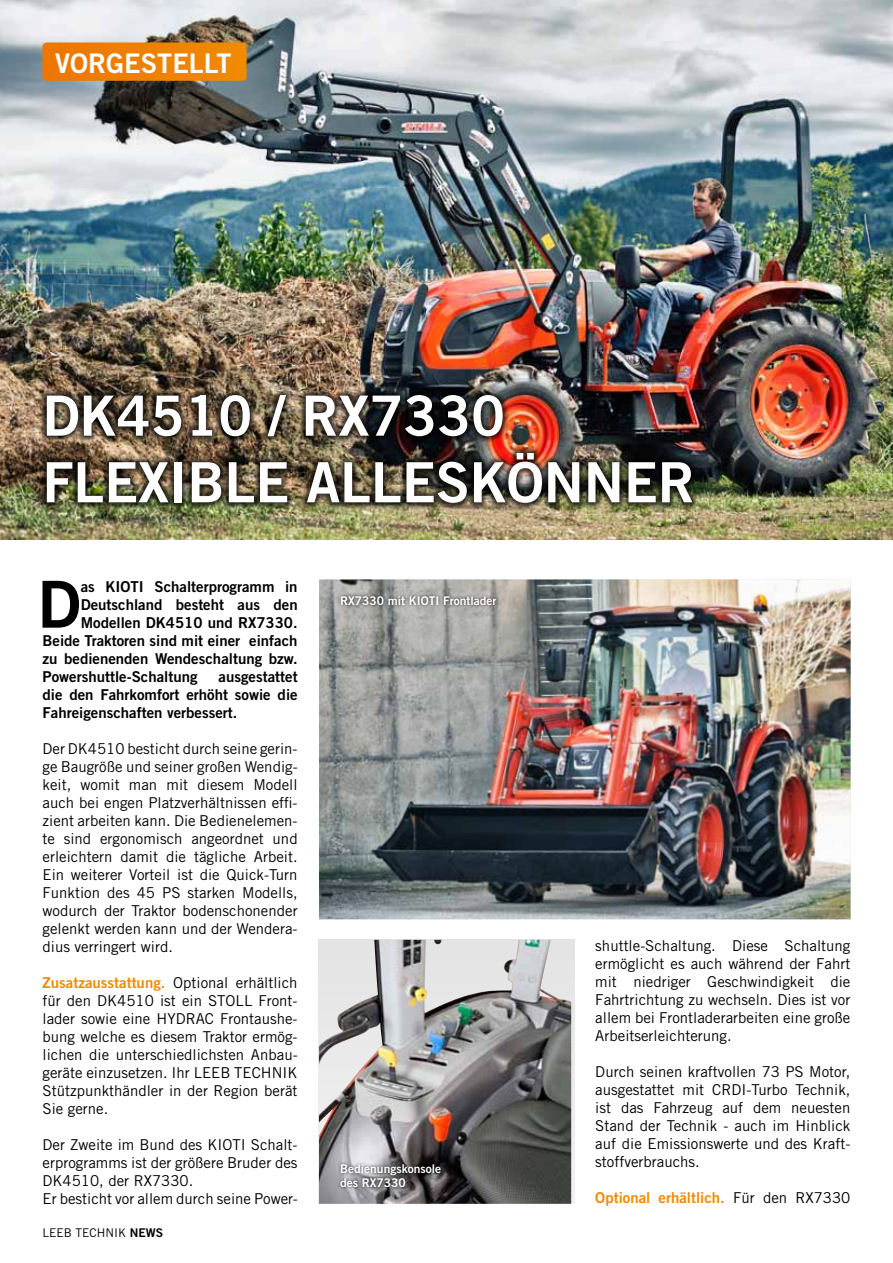
<style>
.page{position:relative;width:893px;height:1263px;background:#fff}
.page>*{position:absolute;margin:0;border:0;box-sizing:border-box;transform-origin:0 0}
.t1{font:64.8px "Trade Gothic Bold Two";color:#000}
.t2{font:55.5px/66.6px "Trade Gothic Bold Two";color:#fff}
.t3{font:27px "Trade Gothic Bold Two";color:#fff}
.t4{font:15px/18px "Trade Gothic";color:#000;text-align:justify}
.t5{font:15px/18px "Trade Gothic Bold Two";color:#000;text-align:justify}
.t6{font:15px "Trade Gothic Bold Two";color:#f08b00}
.t7{font:12px/14.4px "Trade Gothic Bold Two";color:#fff}
.t8{font:12px "Trade Gothic";color:#000}
.s1{font-family:"Trade Gothic";color:#000}
.s2{font-family:"Trade Gothic Bold Two"}
</style>
<div class="page">
<img style="left:0;top:0;width:893px;height:539px">
<img style="left:319px;top:579px;width:532px;height:340px">
<img style="left:319px;top:940px;width:252px;height:264px">
<div style="left:337px;top:1161px;width:107px;height:29px;background:#000;opacity:.75"></div>
<div style="left:338px;top:593px;width:162px;height:15px;background:#000;opacity:.75"></div>
<div style="left:39px;top:388px;width:661px;height:122px;background:#000;opacity:.75"></div>
<svg style="left:43px;top:43px;width:204px;height:38px"></svg>
<h3 class="t3" style="left:55px;top:46px;width:32px">Vorgestellt</h3>
<h2 class="t2" style="left:43px;top:382px;width:654px">DK4510 / RX7330<br>FLEXIBLE ALLESKÖNNER</h2>
<h1 class="t1" style="left:37px;top:564px;width:45px">D</h1>
<p class="t5" style="left:81px;top:577px;width:218px">as KIOTI Schalterprogramm in</p>
<p class="t5" style="left:81px;top:595px;width:218px">Deutschland besteht aus den</p>
<p class="t5" style="left:81px;top:613px;width:218px">Modellen DK4510 und RX7330.</p>
<p class="t5" style="left:43px;top:631px;width:257px">Beide Traktoren sind mit einer einfach</p>
<p class="t5" style="left:43px;top:649px;width:257px">zu bedienenden Wendeschaltung bzw.</p>
<p class="t5" style="left:43px;top:667px;width:157px">Powershuttle-Schaltung</p>
<p class="t5" style="left:43px;top:667px;width:257px;text-indent:176px">ausgestattet die den Fahrkomfort erhöht sowie die Fahreigenschaften verbessert.</p>
<p class="t4" style="left:43px;top:739px;width:257px">Der DK4510 besticht durch seine gerin&shy;ge Baugröße und seiner großen Wendig&shy;keit, womit man mit diesem Modell auch bei engen Platzverhältnissen effi&shy;zient arbeiten kann. Die Bedienelemen&shy;te sind ergonomisch angeordnet und erleichtern damit die tägliche Arbeit.<br>Ein weiterer Vorteil ist die Quick-Turn Funktion des 45 PS starken Modells, wodurch der Traktor bodenschonender gelenkt werden kann und der Wendera&shy;dius verringert wird.</p>
<p class="t6" style="left:43px;top:973px;width:257px">Zusatzausstattung. <span class="s1">Optional erhältlich</span></p>
<p class="t4" style="left:43px;top:991px;width:257px">für den DK4510 ist ein STOLL Front&shy;lader sowie eine HYDRAC Frontaushe&shy;bung welche es diesem Traktor ermög&shy;lichen die unterschiedlichsten Anbau&shy;geräte einzusetzen. Ihr LEEB TECHNIK Stützpunkthändler in der Region berät Sie gerne.</p>
<p class="t4" style="left:43px;top:1135px;width:257px;text-align:left">Der Zweite im Bund des KIOTI Schalt&shy;erprogramms ist der größere Bruder des DK4510, der RX7330.<br>Er besticht vor allem durch seine Power-</p>
<p class="t8" style="left:43px;top:1225px;width:122px">LEEB TECHNIK <span class="s2">NEWS</span></p>
<p class="t7" style="left:340px;top:593px;width:158px">RX7330 mit KIOTI Frontlader</p>
<p class="t7" style="left:340px;top:1161px;width:102px">Bedienungskonsole des RX7330</p>
<p class="t4" style="left:595px;top:937px;width:257px">shuttle-Schaltung. Diese Schaltung ermöglicht es auch während der Fahrt mit niedriger Geschwindigkeit die Fahrtrichtung zu wechseln. Dies ist vor allem bei Frontladerarbeiten eine große Arbeitserleichterung.</p>
<p class="t4" style="left:595px;top:1063px;width:257px">Durch seinen kraftvollen 73 PS Motor, ausgestattet mit CRDI-Turbo Technik, ist das Fahrzeug auf dem neuesten Stand der Technik - auch im Hinblick auf die Emissionswerte und des Kraft&shy;stoffverbrauchs.</p>
<p class="t6" style="left:595px;top:1189px;width:257px">Optional erhältlich. <span class="s1">Für den RX7330</span></p>
</div>
